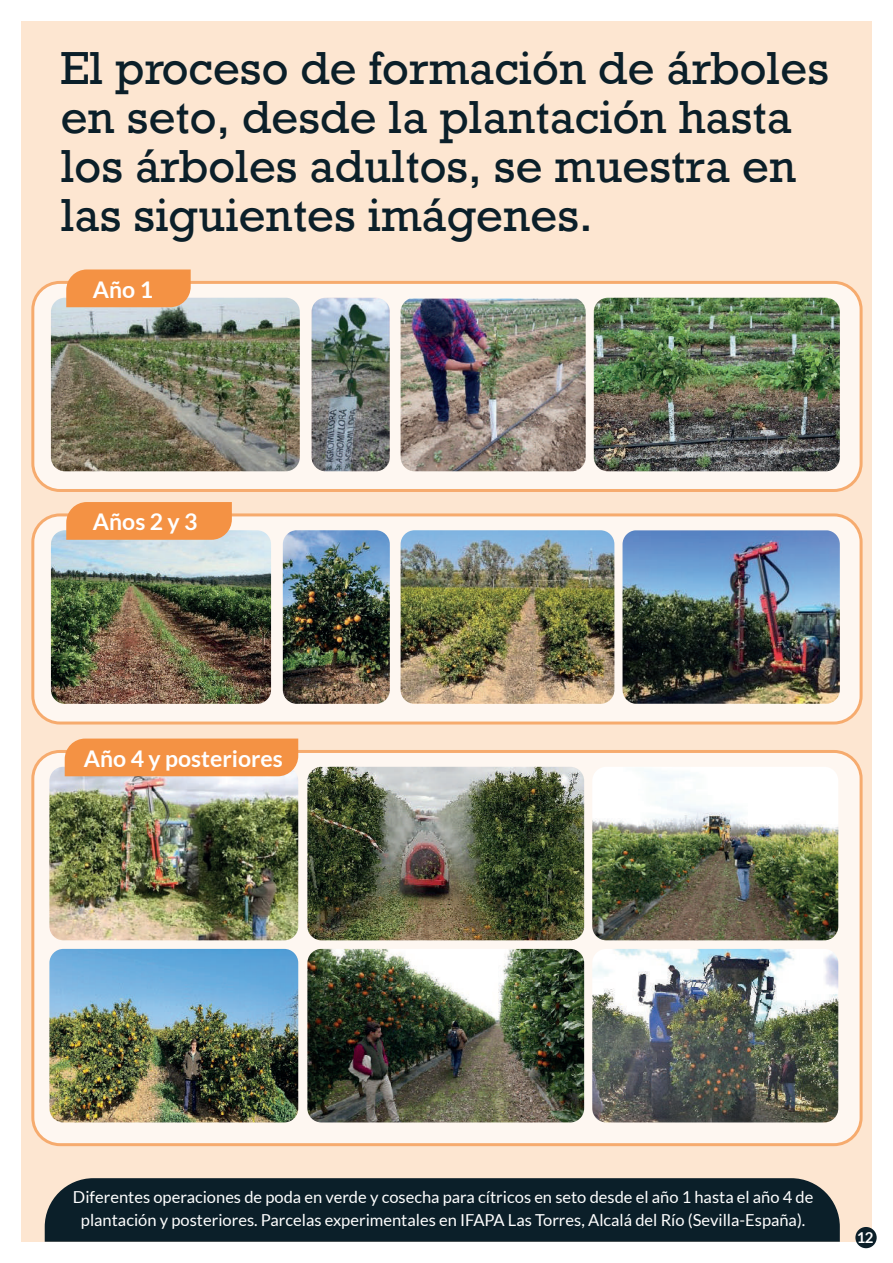
<style>
.page{position:relative;width:893px;height:1263px;background:#fff}
.page>*{position:absolute;margin:0;border:0;box-sizing:border-box;transform-origin:0 0}
.t1{font:43.5px/49.2px "Rockwell";color:#0b1f29}
.t2{font:700 22.95px "Lato";color:#fff}
.t3{font:16.5px/22.5px "Lato";color:#fff;text-align:center}
.t4{font:700 15px "Lato";color:#fff}
</style>
<div class="page">
<div style="left:21px;top:21px;width:851px;height:1221px;background:#fde6d1"></div>
<div style="left:33px;top:751px;width:828px;height:394px;background:#fef7f1;border-radius:27px"></div>
<div style="left:31px;top:750px;width:832px;height:396px;border:3px solid #f49244;border-radius:27px"></div>
<img style="left:49px;top:767px;width:249px;height:173px">
<img style="left:307px;top:767px;width:277px;height:173px">
<img style="left:592px;top:767px;width:246px;height:173px">
<img style="left:49px;top:949px;width:249px;height:173px">
<img style="left:307px;top:949px;width:277px;height:173px">
<img style="left:592px;top:949px;width:246px;height:173px">
<div style="left:65px;top:738px;width:233px;height:38px;background:#f49244"></div>
<div style="left:45px;top:1178px;width:795px;height:64px;background:#0b1f29"></div>
<div style="left:33px;top:282px;width:828px;height:208px;background:#fef7f1;border-radius:27px"></div>
<div style="left:31px;top:281px;width:832px;height:211px;border:3px solid #f49244;border-radius:27px"></div>
<img style="left:51px;top:298px;width:249px;height:173px">
<img style="left:401px;top:299px;width:185px;height:172px">
<img style="left:594px;top:298px;width:246px;height:173px">
<img style="left:312px;top:298px;width:78px;height:173px">
<svg style="left:66px;top:269px;width:125px;height:38px;background:#f3964c"></svg>
<div style="left:33px;top:515px;width:828px;height:208px;background:#fef7f1;border-radius:27px"></div>
<div style="left:31px;top:513px;width:832px;height:211px;border:3px solid #f49244;border-radius:27px"></div>
<img style="left:51px;top:530px;width:220px;height:174px">
<img style="left:401px;top:530px;width:213px;height:174px">
<img style="left:622px;top:530px;width:218px;height:174px">
<img style="left:283px;top:530px;width:107px;height:174px">
<div style="left:66px;top:502px;width:166px;height:38px;background:#f49244"></div>
<div style="left:855px;top:1227px;width:22px;height:21px;background:#0b1f29;border-radius:50%"></div>
<h1 class="t1" style="left:61px;top:44px;width:770px">El proceso de formación de árboles en seto, desde la plantación hasta los árboles adultos, se muestra en las siguientes imágenes.</h1>
<h2 class="t2" style="left:93px;top:276px;width:62px">Año 1</h2>
<h2 class="t2" style="left:93px;top:509px;width:106px">Años 2 y 3</h2>
<h2 class="t2" style="left:84px;top:745px;width:200px">Año 4 y posteriores</h2>
<p class="t3" style="left:73px;top:1186px;width:742px">Diferentes operaciones de poda en verde y cosecha para cítricos en seto desde el año 1 hasta el año 4 de plantación y posteriores. Parcelas experimentales en IFAPA Las Torres, Alcalá del Río (Sevilla-España).</p>
<p class="t4" style="left:857px;top:1229px;width:18px">12</p>
</div>
